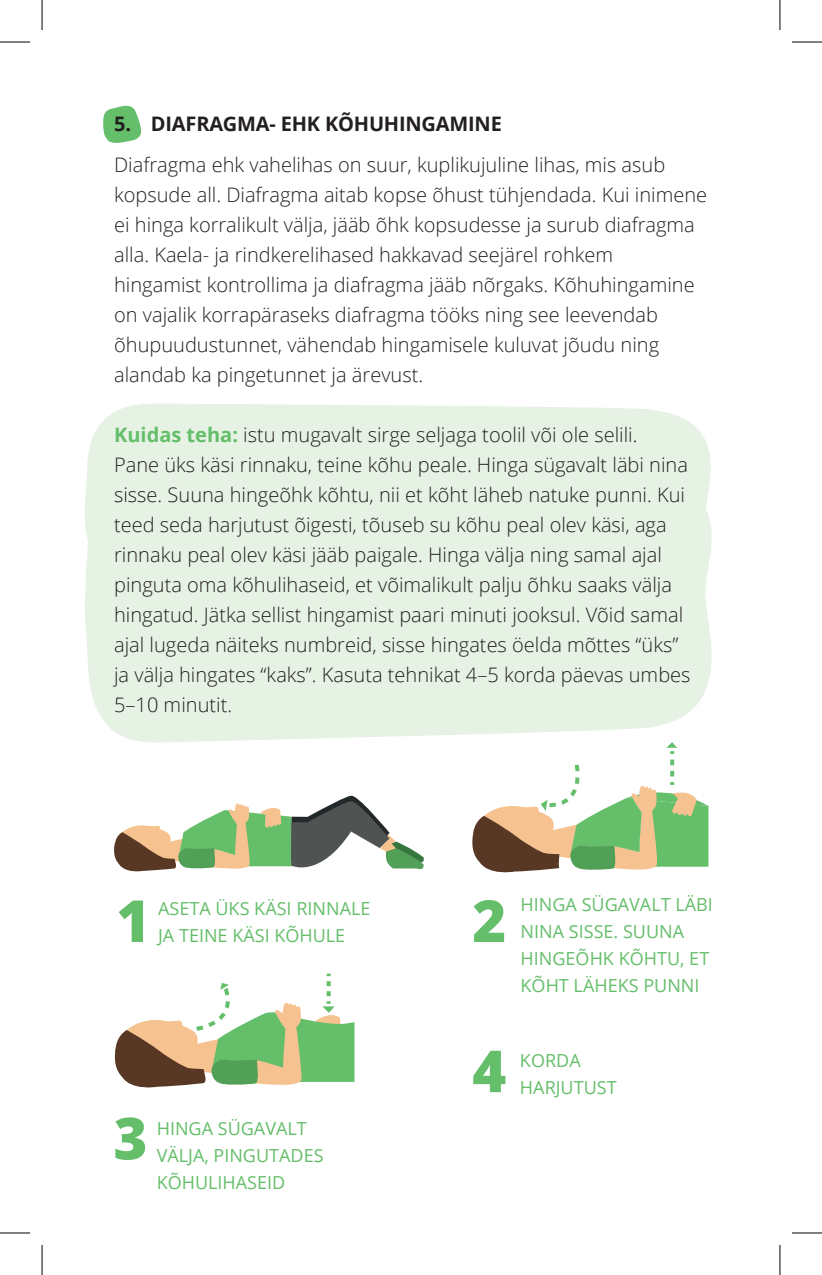
<style>
.page{position:relative;width:822px;height:1275px;background:#fff}
.page>*{position:absolute;margin:0;border:0;box-sizing:border-box;transform-origin:0 0}
.t1{font:800 58px "Open Sans";color:#65be6a}
.t2{font:300 20px/30px "Open Sans";color:#231f20}
.t3{font:700 20px "Open Sans";letter-spacing:-.01em;color:#231f20}
.t4{font:18px/27px "Open Sans";color:#65be6a}
.s1{font-weight:700;color:#65be6a}
</style>
<div class="page">
<svg style="left:88px;top:657px;width:623px;height:86px;background:#e8f3e7"></svg>
<svg style="left:87px;top:403px;width:624px;height:70px;background:#e7f2e5"></svg>
<div style="left:85px;top:473px;width:627px;height:184px;background:#e6f2e4"></div>
<svg style="left:103px;top:106px;width:38px;height:37px"></svg>
<svg style="left:114px;top:795px;width:310px;height:77px"></svg>
<svg style="left:114px;top:973px;width:240px;height:115px"></svg>
<svg style="left:467px;top:742px;width:241px;height:131px"></svg>
<hr style="left:0;top:42px;width:30px;height:1px;background:#000">
<hr style="left:791px;top:42px;width:30px;height:1px;background:#000">
<hr style="left:0;top:1232px;width:30px;height:1px;background:#000">
<hr style="left:791px;top:1232px;width:30px;height:1px;background:#000">
<hr style="left:42px;top:0;width:1px;height:30px;background:#000">
<hr style="left:42px;top:1245px;width:1px;height:30px;background:#000">
<hr style="left:779px;top:0;width:1px;height:30px;background:#000">
<hr style="left:779px;top:1245px;width:1px;height:30px;background:#000">
<p class="t3" style="left:114px;top:109px;width:389px">5. DIAFRAGMA- EHK KÕHUH INGAM INE</p>
<p class="t2" style="left:114px;top:149px;width:594px">Diafragma ehk vahelihas on suur, kuplikujuline lihas, mis asub kopsude all. Diafragma aitab kopse õhust tühjendada. Kui inimene ei hinga korralikult välja, jääb õhk kopsudesse ja surub diafragma alla. Kaela- ja rindkerelihased hakkavad seejärel rohkem<br>hingamist kontrollima ja diafragma jääb nõrgaks. Kõhuhingamine on vajalik korrapäraseks diafragma tööks ning see leevendab õhupuudustunnet, vähendab hingamisele kuluvat jõudu ning alandab ka pingetunnet ja ärevust.</p>
<p class="t2" style="left:114px;top:419px;width:577px"><span class="s1">KUIDAS TEHA:</span> istu mugavalt sirge seljaga toolil või ole selili.<br>Pane üks käsi rinnaku, teine kõhu peale. Hinga sügavalt läbi nina sisse. Suuna hingeõhk kõhtu, nii et kõht läheb natuke punni. Kui teed seda harjutust õigesti, tõuseb su kõhu peal olev käsi, aga rinnaku peal olev käsi jääb paigale. Hinga välja ning samal ajal pinguta oma kõhulihaseid, et võimalikult palju õhku saaks välja hingatud. Jätka sellist hingamist paari minuti jooksul. Võid samal ajal lugeda näiteks numbreid, sisse hingates öelda mõttes “üks” ja välja hingates “kaks”. Kasuta tehnikat 4–5 korda päevas umbes 5–10 minutit.</p>
<h1 class="t1" style="left:116px;top:876px;width:35px">1</h1>
<p class="t4" style="left:158px;top:895px;width:23px">ASETA</p>
<p class="t4" style="left:215px;top:895px;width:59px">ÜKS KÄSI</p>
<p class="t4" style="left:296px;top:895px;width:12px">RINNALE</p>
<p class="t4" style="left:158px;top:922px;width:32px">JA TEINE</p>
<p class="t4" style="left:232px;top:922px;width:21px">KÄSI</p>
<p class="t4" style="left:274px;top:922px;width:37px">KÕHULE</p>
<h1 class="t1" style="left:113px;top:1094px;width:35px">3</h1>
<p class="t4" style="left:157px;top:1114px;width:25px">HINGA</p>
<p class="t4" style="left:218px;top:1114px;width:35px">SÜGAVALT</p>
<p class="t4" style="left:157px;top:1141px;width:11px">VÄLJA</p>
<p class="t4" style="left:204px;top:1141px;width:32px">, PINGUTADES</p>
<p class="t4" style="left:157px;top:1168px;width:37px">KÕHULIHASEID</p>
<h1 class="t1" style="left:472px;top:876px;width:35px">2</h1>
<p class="t4" style="left:520px;top:891px;width:25px">HINGA</p>
<p class="t4" style="left:581px;top:891px;width:35px">SÜGAVALT</p>
<p class="t4" style="left:675px;top:891px;width:10px">LÄBI</p>
<p class="t4" style="left:520px;top:918px;width:12px">NINA</p>
<p class="t4" style="left:568px;top:918px;width:10px">SISSE</p>
<p class="t4" style="left:613px;top:918px;width:23px">. SUUNA</p>
<p class="t4" style="left:520px;top:945px;width:12px">HINGE</p>
<p class="t4" style="left:575px;top:945px;width:81px">ÕH K KÕHTU</p>
<p class="t4" style="left:679px;top:945px;width:20px">, ET</p>
<p class="t4" style="left:520px;top:972px;width:65px">KÕHT LÄHE</p>
<p class="t4" style="left:617px;top:972px;width:48px">KS PUNNI</p>
<h1 class="t1" style="left:472px;top:1027px;width:35px">4</h1>
<p class="t4" style="left:519px;top:1046px;width:25px">KORDA<br>HARJUTUST</p>
</div>
